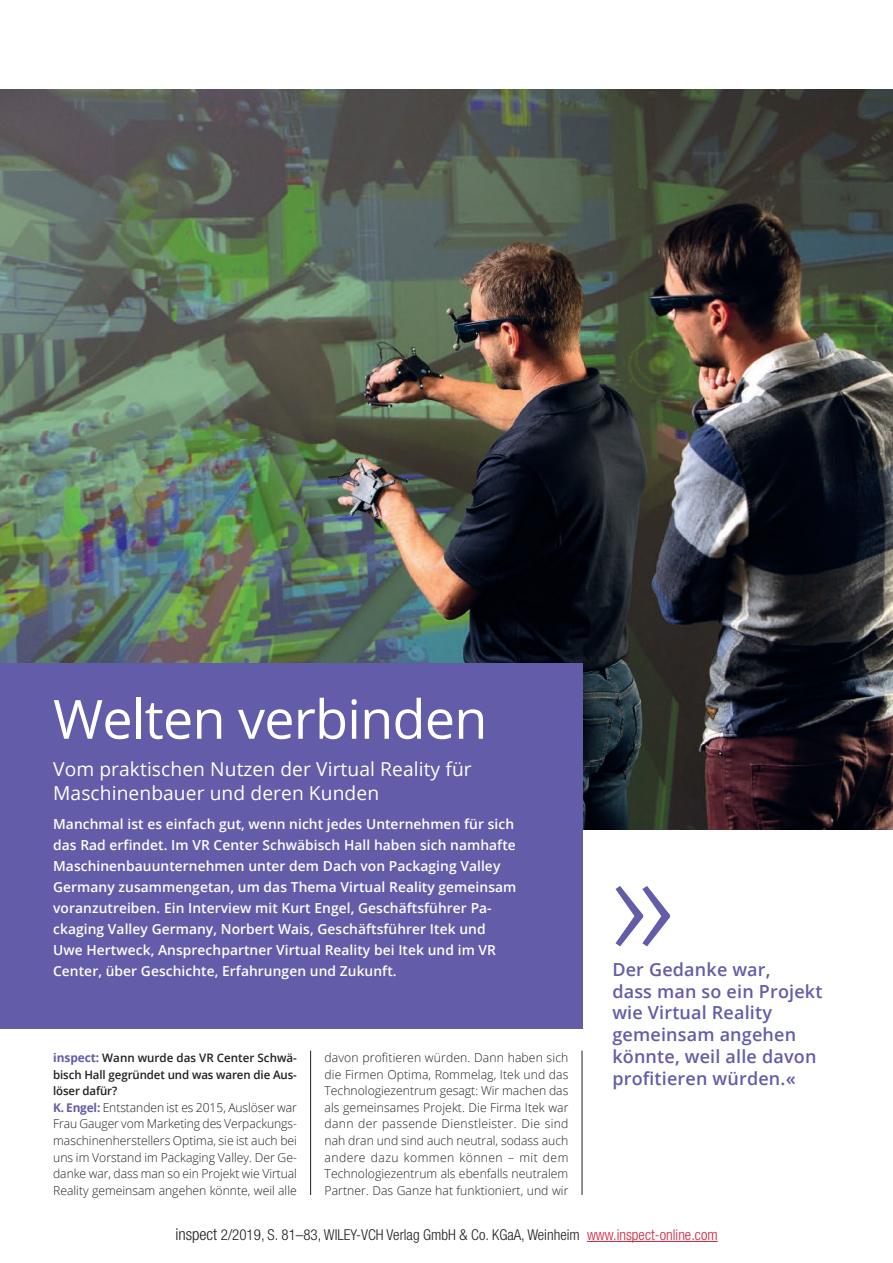
<style>
.page{position:relative;width:893px;height:1263px;background:#fff}
.page>*{position:absolute;margin:0;border:0;box-sizing:border-box;transform-origin:0 0}
.t1{font:54px "Open Sans";letter-spacing:-.015em;color:#fff}
.t2{font:19.2px/24px "Open Sans";letter-spacing:.005em;color:#fff}
.t3{font:600 18px/21.8px "Open Sans";letter-spacing:.01em;color:#635ca8}
.t4{font:300 condensed 15px "Helvetica Neue LT Std";color:#231f20}
.t5{font:600 13.8px/21px "Open Sans";letter-spacing:.005em;color:#fff}
.t6{font:300 12.3px/16.6px "Open Sans";color:#231f20;text-align:justify}
.t7{font:600 11.7px/16.6px "Open Sans";letter-spacing:-.01em;color:#231f20;text-align:justify}
.s1{font-weight:700;font-size:12px;color:#635ca8}
.s2{font-size:16.5px}
.s3{color:#d1213e}
</style>
<div class="page">
<img style="left:0;top:89px;width:893px;height:740px">
<div style="left:0;top:663px;width:582px;height:366px;background:#635ca8"></div>
<svg style="left:615px;top:886px;width:55px;height:60px"></svg>
<hr style="left:582px;top:1050px;width:1px;height:145px;background:#231f20">
<hr style="left:310px;top:1050px;width:1px;height:145px;background:#231f20">
<hr style="left:587px;top:1241px;width:131px;height:1px;background:#d1213e">
<h1 class="t1" style="left:53px;top:682px;width:436px">Welten verbinden</h1>
<h2 class="t2" style="left:53px;top:756px;width:420px">Vom praktischen Nutzen der Virtual Reality für<br>Maschinenbauer und deren Kunden</h2>
<p class="t5" style="left:53px;top:813px;width:465px">Manchmal ist es einfach gut, wenn nicht jedes Unternehmen für sich das Rad erfindet. Im VR Center Schwäbisch Hall haben sich namhafte Maschinenbauunternehmen unter dem Dach von Packaging Valley Germany zusammengetan, um das Thema Virtual Reality gemeinsam voranzutreiben. Ein Interview mit Kurt Engel, Geschäftsführer Pa&shy;ckaging Valley Germany, Norbert Wais, Geschäftsführer Itek und Uwe Hertweck, Ansprechpartner Virtual Reality bei Itek und im VR Center, über Geschichte, Erfahrungen und Zukunft.</p>
<p class="t7" style="left:53px;top:1049px;width:245px"><span class="s1">inspect:</span> Wann wurde das VR Center Schwä&shy;bisch Hall gegründet und was waren die Aus&shy;löser dafür?</p>
<p class="t6" style="left:53px;top:1099px;width:245px"><span class="s1">K. Engel:</span> Entstanden ist es 2015, Auslöser war Frau Gauger vom Marketing des Verpackungs&shy;maschinenherstellers Optima, sie ist auch bei uns im Vorstand im Packaging Valley. Der Ge&shy;danke war, dass man so ein Projekt wie Virtual Reality gemeinsam angehen könnte, weil alle</p>
<p class="t6" style="left:325px;top:1049px;width:245px">davon profitieren würden. Dann haben sich die Firmen Optima, Rommelag, Itek und das Technologiezentrum gesagt: Wir machen das als gemeinsames Projekt. Die Firma Itek war dann der passende Dienstleister. Die sind nah dran und sind auch neutral, sodass auch andere dazu kommen können – mit dem Technologiezentrum als ebenfalls neutralem Partner. Das Ganze hat funktioniert, und wir</p>
<h3 class="t3" style="left:612px;top:958px;width:212px">Der Gedanke war,<br>dass man so ein Projekt wie Virtual Reality gemeinsam angehen könnte, weil alle davon profitieren würden.«</h3>
<p class="t4" style="left:175px;top:1226px;width:544px"><span class="s2">inspect</span> 2/2019, S. 81–83, WILEY-VCH Verlag GmbH &amp; Co. KGaA, Weinheim <span class="s3">www.inspect-online.com</span></p>
</div>
